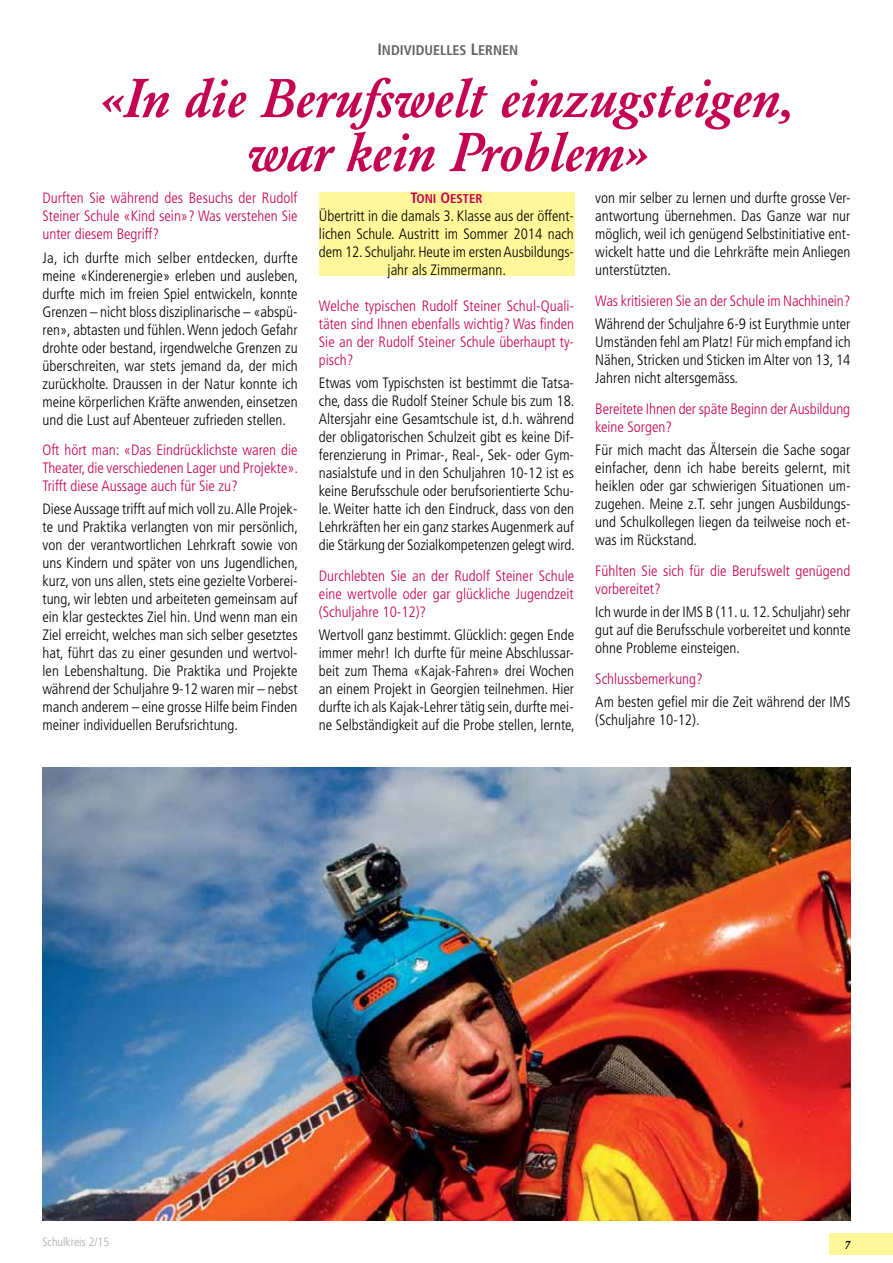
<style>
.page{position:relative;width:893px;height:1263px;background:#fff}
.page>*{position:absolute;margin:0;border:0;box-sizing:border-box;transform-origin:0 0}
.t1{font:italic 500 54px/54px "Garamond BE";color:#c40452;text-align:center}
.t2{font:300 condensed 15px/18px "Frutiger LT Std";color:#000;text-align:justify}
.t3{font:300 condensed 15px/18px "Frutiger LT Std";color:#c40452;text-align:justify}
.t4{font:14.1px "Frutiger LT Std Bold Cn SC850";color:#636466}
.t5{font:12.75px "Frutiger LT Std Bold Cn SC850";color:#c40452}
.t6{font:300 condensed 12px "Frutiger LT Std";color:#a7a9ac}
.t7{font:italic 700 12px "Times";color:#000}
.s1{font-size:16.5px}
.s2{font-size:15px}
</style>
<div class="page">
<div style="left:829px;top:1233px;width:64px;height:21px;background:#fff799"></div>
<img style="left:43px;top:767px;width:807px;height:453px">
<div style="left:319px;top:192px;width:255px;height:83px;background:#fff799"></div>
<div style="left:410px;top:191px;width:72px;height:12px;background:#fff799"></div>
<p class="t4" style="left:377px;top:42px;width:142px"><span class="s1">I</span> NDIVIDUELLES <span class="s1">L</span>ERNEN</p>
<h1 class="t1" style="left:100px;top:72px;width:694px">«In die Berufswelt einzugsteigen, war kein Problem»</h1>
<p class="t3" style="left:43px;top:189px;width:257px">Durften Sie während des Besuchs der Rudolf Steiner Schule «Kind sein»? Was verstehen Sie unter diesem Begriff?</p>
<p class="t2" style="left:43px;top:249px;width:257px">Ja, ich durfte mich selber entdecken, durfte meine «Kinderenergie» erleben und ausleben, durfte mich im freien Spiel entwickeln, konnte Grenzen – nicht bloss disziplinarische – «abspü&shy;ren», abtasten und fühlen. Wenn jedoch Gefahr drohte oder bestand, irgendwelche Grenzen zu überschreiten, war stets jemand da, der mich zurückholte. Draussen in der Natur konnte ich meine körperlichen Kräfte anwenden, einsetzen und die Lust auf Abenteuer zufrieden stellen.</p>
<p class="t3" style="left:43px;top:441px;width:257px">Oft hört man: «Das Eindrücklichste waren die Theater, die verschiedenen Lager und Projekte».<br>Trifft diese Aussage auch für Sie zu?</p>
<p class="t2" style="left:43px;top:500px;width:257px">Diese Aussage trifft auf mich voll zu. Alle Projek&shy;te und Praktika verlangten von mir persönlich, von der verantwortlichen Lehrkraft sowie von uns Kindern und später von uns Jugendlichen, kurz, von uns allen, stets eine gezielte Vorberei&shy;tung, wir lebten und arbeiteten gemeinsam auf ein klar gestecktes Ziel hin. Und wenn man ein Ziel erreicht, welches man sich selber gesetztes hat, führt das zu einer gesunden und wertvol&shy;len Lebenshaltung. Die Praktika und Projekte während der Schuljahre 9-12 waren mir – nebst manch anderem – eine grosse Hilfe beim Finden meiner individuellen Berufsrichtung.</p>
<p class="t5" style="left:410px;top:191px;width:73px"><span class="s2">T</span>ONI <span class="s2">O</span>ESTER</p>
<p class="t2" style="left:319px;top:207px;width:257px;text-align:center">Übertritt in die damals 3. Klasse aus der öffent&shy;lichen Schule. Austritt im Sommer 2014 nach dem 12. Schuljahr. Heute im ersten Ausbildungs&shy;jahr als Zimmermann.</p>
<p class="t3" style="left:319px;top:297px;width:257px">Welche typischen Rudolf Steiner Schul-Quali&shy;täten sind Ihnen ebenfalls wichtig? Was finden Sie an der Rudolf Steiner Schule überhaupt ty&shy;pisch?</p>
<p class="t2" style="left:319px;top:374px;width:257px">Etwas vom Typischsten ist bestimmt die Tatsa&shy;che, dass die Rudolf Steiner Schule bis zum 18.<br>Altersjahr eine Gesamtschule ist, d.h. während der obligatorischen Schulzeit gibt es keine Dif&shy;ferenzierung in Primar-, Real-, Sek- oder Gym&shy;nasialstufe und in den Schuljahren 10-12 ist es keine Berufsschule oder berufsorientierte Schu&shy;le. Weiter hatte ich den Eindruck, dass von den Lehrkräften her ein ganz starkes Augenmerk auf die Stärkung der Sozialkompetenzen gelegt wird.</p>
<p class="t3" style="left:319px;top:567px;width:257px">Durchlebten Sie an der Rudolf Steiner Schule eine wertvolle oder gar glückliche Jugendzeit (Schuljahre 10-12)?</p>
<p class="t2" style="left:319px;top:626px;width:257px">Wertvoll ganz bestimmt. Glücklich: gegen Ende immer mehr! Ich durfte für meine Abschlussar&shy;beit zum Thema «Kajak-Fahren» drei Wochen an einem Projekt in Georgien teilnehmen. Hier durfte ich als Kajak-Lehrer tätig sein, durfte mei&shy;ne Selbständigkeit auf die Probe stellen, lernte,</p>
<p class="t2" style="left:595px;top:189px;width:257px">von mir selber zu lernen und durfte grosse Ver&shy;antwortung übernehmen. Das Ganze war nur möglich, weil ich genügend Selbstinitiative ent&shy;wickelt hatte und die Lehrkräfte mein Anliegen unterstützten.</p>
<p class="t3" style="left:595px;top:292px;width:257px">Was kritisieren Sie an der Schule im Nachhinein?</p>
<p class="t2" style="left:595px;top:315px;width:257px">Während der Schuljahre 6-9 ist Eurythmie unter Umständen fehl am Platz! Für mich empfand ich Nähen, Stricken und Sticken im Alter von 13, 14<br>Jahren nicht altersgemäss.</p>
<p class="t3" style="left:595px;top:400px;width:256px">Bereitete Ihnen der späte Beginn der Ausbildung keine Sorgen?</p>
<p class="t2" style="left:595px;top:441px;width:257px">Für mich macht das Ältersein die Sache sogar einfacher, denn ich habe bereits gelernt, mit heiklen oder gar schwierigen Situationen um&shy;zugehen. Meine z.T. sehr jungen Ausbildungs&shy;und Schulkollegen liegen da teilweise noch et&shy;was im Rückstand.</p>
<p class="t3" style="left:595px;top:562px;width:256px">Fühlten Sie sich für die Berufswelt genügend vorbereitet?</p>
<p class="t2" style="left:595px;top:603px;width:257px">Ich wurde in der IMS B (11. u. 12. Schuljahr) sehr gut auf die Berufsschule vorbereitet und konnte ohne Probleme einsteigen.</p>
<p class="t3" style="left:595px;top:670px;width:109px">Schlussbemerkung?</p>
<p class="t2" style="left:595px;top:693px;width:257px">Am besten gefiel mir die Zeit während der IMS (Schuljahre 10-12).</p>
<p class="t6" style="left:43px;top:1235px;width:68px">Schulkreis 2/15</p>
<p class="t7" style="left:845px;top:1233px;width:7px">7</p>
</div>
